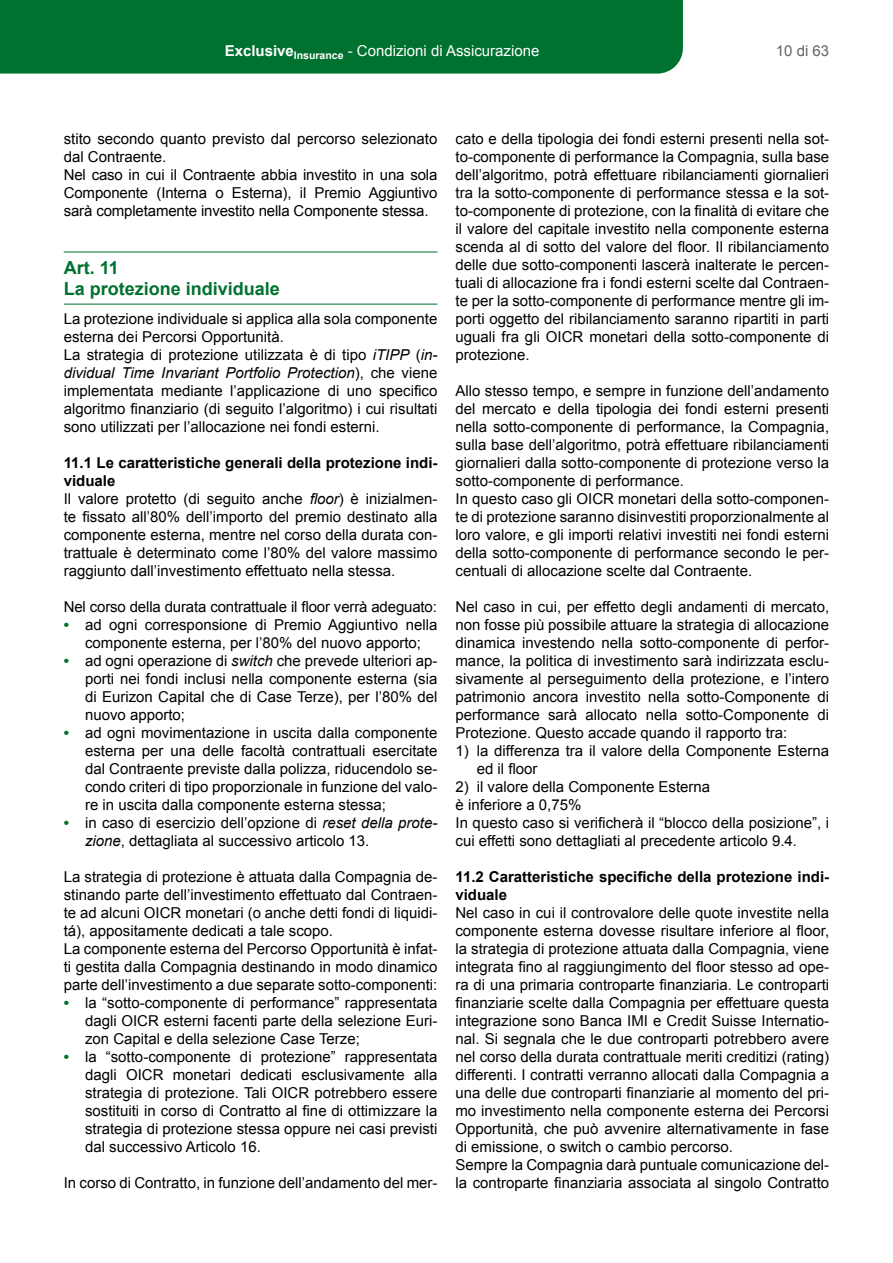
<style>
.page{position:relative;width:893px;height:1263px;background:#fff}
.page>*{position:absolute;margin:0;border:0;box-sizing:border-box;transform-origin:0 0}
.t1{font:700 18px/21.6px "Arial";color:#00712f}
.t2{font:15px/18px "Arial";color:#000}
.t3{font:700 15px/18px "Arial";color:#000}
.t4{font:15px "Arial";color:#fff}
.t5{font:15px "Arial";color:#646363}
.s1{font-weight:700}
.s2{font-style:italic}
.s3{font-weight:700;color:#00712f}
</style>
<div class="page">
<hr style="left:64px;top:252px;width:373px;height:1px;background:#00712f">
<hr style="left:64px;top:304px;width:373px;height:1px;background:#00712f">
<div style="left:0;top:0;width:683px;height:74px;background:#00712f"></div>
<p class="t4" style="left:225px;top:41px;width:316px"><span class="s1">Exclusive</span><sub>Insurance</sub> - Condizioni di Assicurazione</p>
<p class="t5" style="left:776px;top:41px;width:55px">10 di 63</p>
<p class="t2" style="left:64px;top:130px;width:375px">stito secondo quanto previsto dal percorso selezionato dal Contraente.<br>Nel caso in cui il Contraente abbia investito in una sola Componente (Interna o Esterna), il Premio Aggiuntivo sarà completamente investito nella Componente stessa.</p>
<p class="t1" style="left:64px;top:257px;width:218px">Art. 11<br>La protezione individuale</p>
<p class="t2" style="left:64px;top:310px;width:375px">La protezione individuale si applica alla sola componente esterna dei Percorsi Opportunità.<br>La strategia di protezione utilizzata è di tipo <span class="s2">iTIPP</span> (<span class="s2">in&shy;dividual Time Invariant Portfolio Protection</span>), che viene implementata mediante l’applicazione di uno specifico algoritmo finanziario (di seguito l’algoritmo) i cui risultati sono utilizzati per l’allocazione nei fondi esterni.</p>
<p class="t2" style="left:64px;top:454px;width:375px"><span class="s1">11.1 Le caratteristiche generali della protezione indi&shy;viduale<br></span>Il valore protetto (di seguito anche <span class="s2">floor</span>) è inizialmen&shy;te fissato all’80% dell’importo del premio destinato alla componente esterna, mentre nel corso della durata con&shy;trattuale è determinato come l’80% del valore massimo raggiunto dall’investimento effettuato nella stessa.</p>
<p class="t2" style="left:64px;top:598px;width:375px">Nel corso della durata contrattuale il floor verrà adeguato:</p>
<p class="t2" style="left:64px;top:616px;width:375px;text-align:center"><span class="s3">•</span> ad ogni corresponsione di Premio Aggiuntivo nella componente esterna, per l’80% del nuovo apporto;</p>
<p class="t2" style="left:85px;top:652px;width:354px;text-align:justify;text-indent:-21px"><span class="s3">•</span> ad ogni operazione di <span class="s2">switch</span> che prevede ulteriori ap&shy;porti nei fondi inclusi nella componente esterna (sia di Eurizon Capital che di Case Terze), per l’80% del nuovo apporto;</p>
<p class="t2" style="left:85px;top:724px;width:354px;text-align:justify;text-indent:-21px"><span class="s3">•</span> ad ogni movimentazione in uscita dalla componente esterna per una delle facoltà contrattuali esercitate dal Contraente previste dalla polizza, riducendolo se&shy;condo criteri di tipo proporzionale in funzione del valo&shy;re in uscita dalla componente esterna stessa;</p>
<p class="t2" style="left:85px;top:814px;width:354px;text-indent:-21px"><span class="s3">•</span> in caso di esercizio dell’opzione di <span class="s2">reset della prote&shy;zione</span>, dettagliata al successivo articolo 13.</p>
<p class="t2" style="left:64px;top:868px;width:375px">La strategia di protezione è attuata dalla Compagnia de&shy;stinando parte dell’investimento effettuato dal Contraen&shy;te ad alcuni OICR monetari (o anche detti fondi di liquidi&shy;tá), appositamente dedicati a tale scopo.<br>La componente esterna del Percorso Opportunità è infat&shy;ti gestita dalla Compagnia destinando in modo dinamico parte dell’investimento a due separate sotto-componenti:</p>
<p class="t2" style="left:85px;top:994px;width:354px;text-align:justify;text-indent:-21px"><span class="s3">•</span> la “sotto-componente di performance” rappresentata dagli OICR esterni facenti parte della selezione Euri&shy;zon Capital e della selezione Case Terze;</p>
<p class="t2" style="left:85px;top:1048px;width:354px;text-align:justify;text-indent:-21px"><span class="s3">•</span> la “sotto-componente di protezione” rappresentata dagli OICR monetari dedicati esclusivamente alla strategia di protezione. Tali OICR potrebbero essere sostituiti in corso di Contratto al fine di ottimizzare la strategia di protezione stessa oppure nei casi previsti dal successivo Articolo 16.</p>
<p class="t2" style="left:64px;top:1174px;width:375px">In corso di Contratto, in funzione dell’andamento del mer-</p>
<p class="t2" style="left:455px;top:130px;width:375px;text-align:justify">cato e della tipologia dei fondi esterni presenti nella sot&shy;to-componente di performance la Compagnia, sulla base dell’algoritmo, potrà effettuare ribilanciamenti giornalieri tra la sotto-componente di performance stessa e la sot&shy;to-componente di protezione, con la finalità di evitare che il valore del capitale investito nella componente esterna scenda al di sotto del valore del floor. Il ribilanciamento delle due sotto-componenti lascerà inalterate le percen&shy;tuali di allocazione fra i fondi esterni scelte dal Contraen&shy;te per la sotto-componente di performance mentre gli im&shy;porti oggetto del ribilanciamento saranno ripartiti in parti uguali fra gli OICR monetari della sotto-componente di protezione.</p>
<p class="t2" style="left:455px;top:382px;width:375px">Allo stesso tempo, e sempre in funzione dell’andamento del mercato e della tipologia dei fondi esterni presenti nella sotto-componente di performance, la Compagnia, sulla base dell’algoritmo, potrà effettuare ribilanciamenti giornalieri dalla sotto-componente di protezione verso la sotto-componente di performance.<br>In questo caso gli OICR monetari della sotto-componen&shy;te di protezione saranno disinvestiti proporzionalmente al loro valore, e gli importi relativi investiti nei fondi esterni della sotto-componente di performance secondo le per&shy;centuali di allocazione scelte dal Contraente.</p>
<p class="t2" style="left:455px;top:598px;width:375px;text-align:justify">Nel caso in cui, per effetto degli andamenti di mercato, non fosse più possibile attuare la strategia di allocazione dinamica investendo nella sotto-componente di perfor&shy;mance, la politica di investimento sarà indirizzata esclu&shy;sivamente al perseguimento della protezione, e l’intero patrimonio ancora investito nella sotto-Componente di performance sarà allocato nella sotto-Componente di Protezione. Questo accade quando il rapporto tra:</p>
<p class="t2" style="left:477px;top:742px;width:354px;text-indent:-21px">1) la differenza tra il valore della Componente Esterna ed il floor</p>
<p class="t2" style="left:455px;top:778px;width:375px">2) il valore della Componente Esterna<br>è inferiore a 0,75%<br>In questo caso si verificherà il “blocco della posizione”, i cui effetti sono dettagliati al precedente articolo 9.4.</p>
<p class="t3" style="left:455px;top:868px;width:375px">11.2 Caratteristiche specifiche della protezione indi&shy;viduale</p>
<p class="t2" style="left:455px;top:904px;width:375px">Nel caso in cui il controvalore delle quote investite nella componente esterna dovesse risultare inferiore al floor, la strategia di protezione attuata dalla Compagnia, viene integrata fino al raggiungimento del floor stesso ad ope&shy;ra di una primaria controparte finanziaria. Le controparti finanziarie scelte dalla Compagnia per effettuare questa integrazione sono Banca IMI e Credit Suisse Internatio&shy;nal. Si segnala che le due controparti potrebbero avere nel corso della durata contrattuale meriti creditizi (rating) differenti. I contratti verranno allocati dalla Compagnia a una delle due controparti finanziarie al momento del pri&shy;mo investimento nella componente esterna dei Percorsi Opportunità, che può avvenire alternativamente in fase di emissione, o switch o cambio percorso.<br>Sempre la Compagnia darà puntuale comunicazione del&shy;la controparte finanziaria associata al singolo Contratto</p>
</div>
